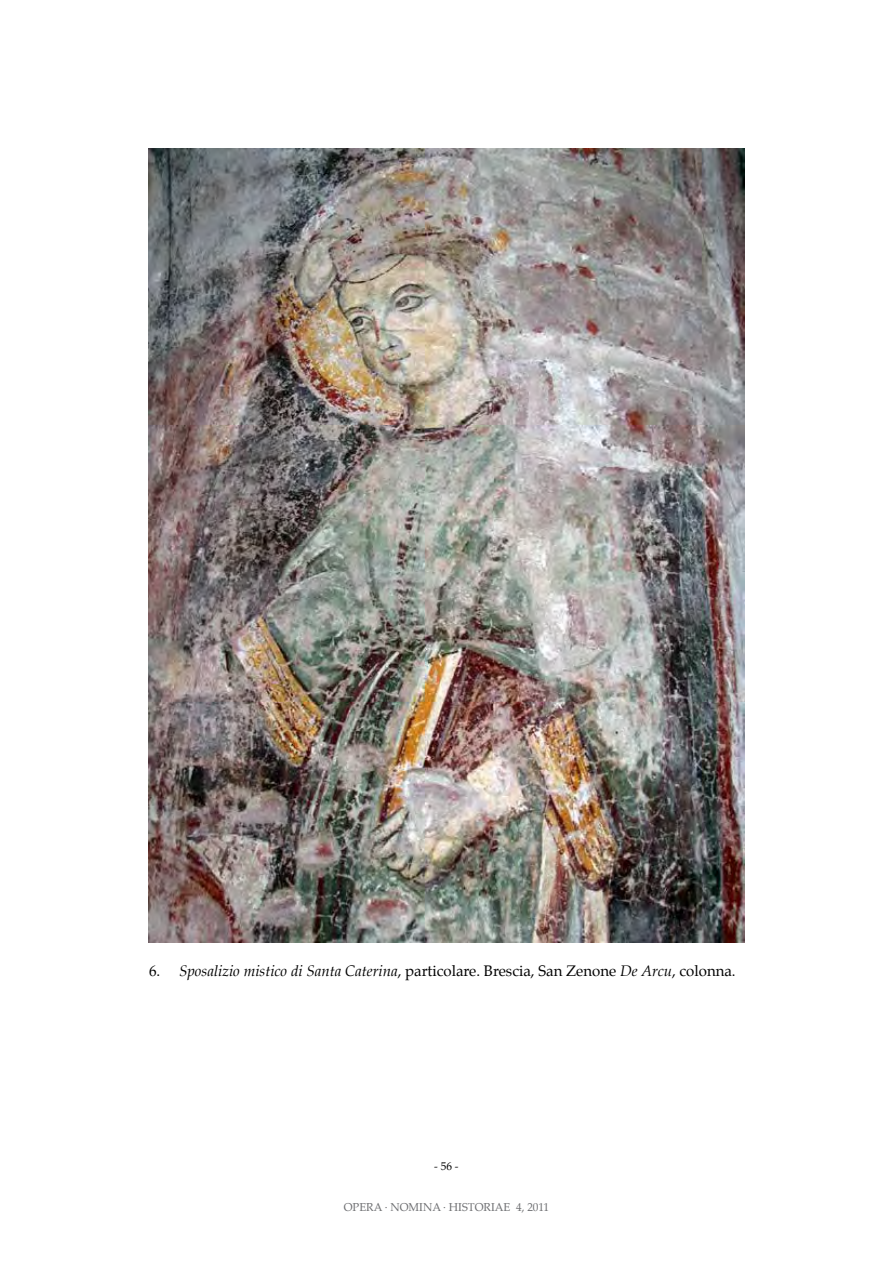
<style>
.page{position:relative;width:893px;height:1263px;background:#fff}
.page>*{position:absolute;margin:0;border:0;box-sizing:border-box;transform-origin:0 0}
.t1{font:15px "Palatino";color:#000}
.t2{font:11.25px "Palatino";color:#6d6e71}
.t3{font:11.25px "Palatino";color:#000}
.s1{font-style:italic}
</style>
<div class="page">
<img style="left:149px;top:149px;width:595px;height:794px">
<p class="t1" style="left:149px;top:959px;width:588px">6. <span class="s1">Sposalizio mistico di Santa Caterina</span>, particolare. Brescia, San Zenone <span class="s1">De Arcu</span>, colonna.</p>
<p class="t3" style="left:434px;top:1157px;width:26px">- 56 -</p>
<p class="t2" style="left:344px;top:1198px;width:207px">OPERA · NOMINA · HISTORIAE 4, 2011</p>
</div>
